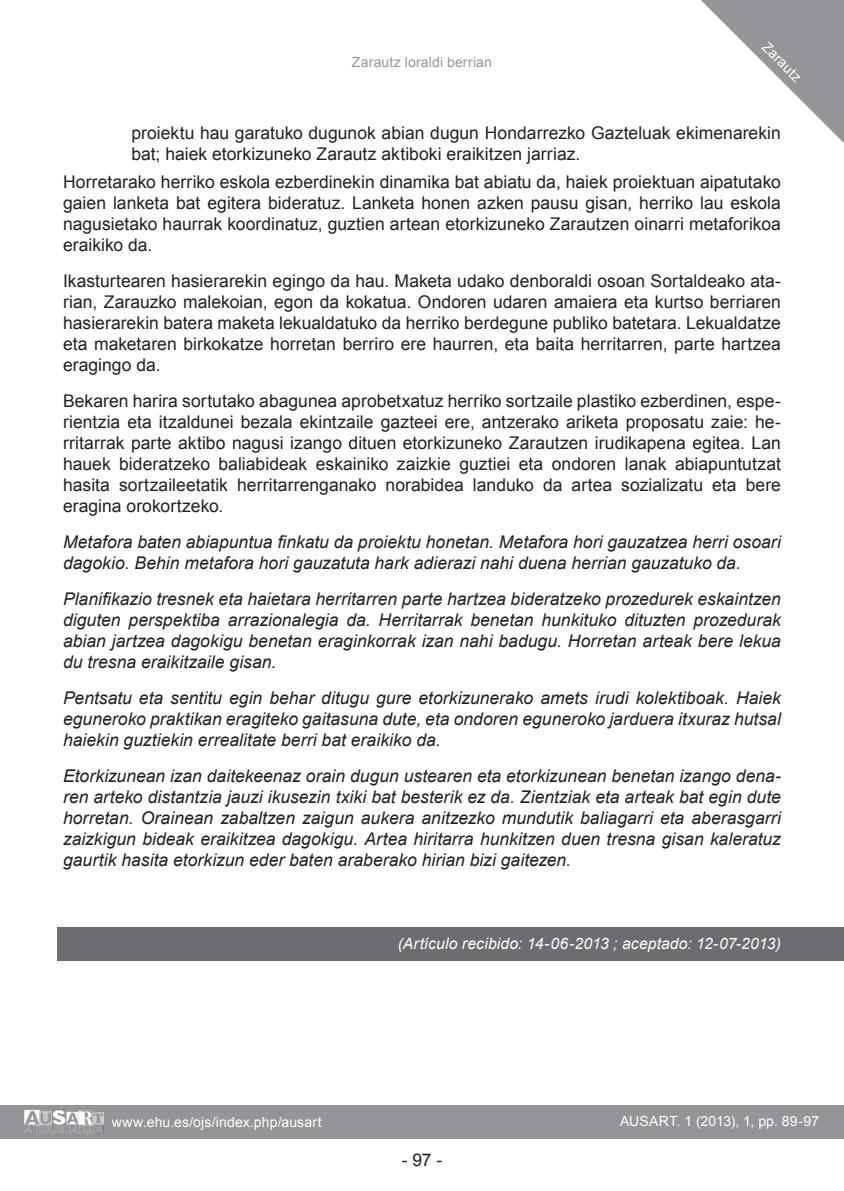
<style>
.page{position:relative;width:844px;height:1191px;background:#fff}
.page>*{position:absolute;margin:0;border:0;box-sizing:border-box;transform-origin:0 0}
.Parrafo_01{font:17.5px/21px "Arial";color:#231f20;text-align:justify}
.Parrafo_01-2{font:italic 17.5px/21px "Arial";color:#231f20;text-align:justify}
.Artivulo_aceptado{font:italic 15.75px "Arial";letter-spacing:.005em;color:#fff}
.t1{font:14px "Arial";letter-spacing:.01em;color:#fff}
.t2{font:14px "Arial";letter-spacing:.015em;color:#939598}
</style>
<div class="page">
<div style="left:0;top:1105px;width:843px;height:33px;background:#939598"></div>
<img style="left:25px;top:1109px;width:78px;height:25px">
<svg style="left:701px;top:0;width:142px;height:142px"></svg>
<div style="left:57px;top:927px;width:786px;height:33px;background:#6c6d70"></div>
<p class="t2" style="left:352px;top:53px;width:141px">Zarautz loraldi berrian</p>
<p class="t1" style="left:771px;top:38px;width:50px;rotate:45deg">Zarautz</p>
<p class="Parrafo_01" style="left:131px;top:122px;width:651px">proiektu hau garatuko dugunok abian dugun Hondarrezko Gazteluak ekimenarekin bat; haiek etorkizuneko Zarautz aktiboki eraikitzen jarriaz.</p>
<p class="Parrafo_01" style="left:63px;top:172px;width:719px">Horretarako herriko eskola ezberdinekin dinamika bat abiatu da, haiek proiektuan aipatutako gaien lanketa bat egitera bideratuz. Lanketa honen azken pausu gisan, herriko lau eskola nagusietako haurrak koordinatuz, guztien artean etorkizuneko Zarautzen oinarri metaforikoa eraikiko da.</p>
<p class="Parrafo_01" style="left:63px;top:271px;width:719px">Ikasturtearen hasierarekin egingo da hau. Maketa udako denboraldi osoan Sortaldeako ata&shy;rian, Zarauzko malekoian, egon da kokatua. Ondoren udaren amaiera eta kurtso berriaren hasierarekin batera maketa lekualdatuko da herriko berdegune publiko batetara. Lekualdatze eta maketaren birkokatze horretan berriro ere haurren, eta baita herritarren, parte hartzea eragingo da.</p>
<p class="Parrafo_01" style="left:63px;top:390px;width:719px">Bekaren harira sortutako abagunea aprobetxatuz herriko sortzaile plastiko ezberdinen, espe&shy;rientzia eta itzaldunei bezala ekintzaile gazteei ere, antzerako ariketa proposatu zaie: he&shy;rritarrak parte aktibo nagusi izango dituen etorkizuneko Zarautzen irudikapena egitea. Lan hauek bideratzeko baliabideak eskainiko zaizkie guztiei eta ondoren lanak abiapuntutzat hasita sortzaileetatik herritarrenganako norabidea landuko da artea sozializatu eta bere eragina orokortzeko.</p>
<p class="Parrafo_01-2" style="left:63px;top:531px;width:719px">Metafora baten abiapuntua finkatu da proiektu honetan. Metafora hori gauzatzea herri osoari dagokio. Behin metafora hori gauzatuta hark adierazi nahi duena herrian gauzatuko da.</p>
<p class="Parrafo_01-2" style="left:63px;top:588px;width:719px">Planifikazio tresnek eta haietara herritarren parte hartzea bideratzeko prozedurek eskaintzen diguten perspektiba arrazionalegia da. Herritarrak benetan hunkituko dituzten prozedurak abian jartzea dagokigu benetan eraginkorrak izan nahi badugu. Horretan arteak bere lekua du tresna eraikitzaile gisan.</p>
<p class="Parrafo_01-2" style="left:63px;top:687px;width:719px">Pentsatu eta sentitu egin behar ditugu gure etorkizunerako amets irudi kolektiboak. Haiek eguneroko praktikan eragiteko gaitasuna dute, eta ondoren eguneroko jarduera itxuraz hutsal haiekin guztiekin errealitate berri bat eraikiko da.</p>
<p class="Parrafo_01-2" style="left:63px;top:765px;width:719px">Etorkizunean izan daitekeenaz orain dugun ustearen eta etorkizunean benetan izango dena&shy;ren arteko distantzia jauzi ikusezin txiki bat besterik ez da. Zientziak eta arteak bat egin dute horretan. Orainean zabaltzen zaigun aukera anitzezko mundutik baliagarri eta aberasgarri zaizkigun bideak eraikitzea dagokigu. Artea hiritarra hunkitzen duen tresna gisan kaleratuz gaurtik hasita etorkizun eder baten araberako hirian bizi gaitezen.</p>
<p class="t1" style="left:112px;top:1112px;width:211px">www.ehu.es/ojs/index.php/ausart</p>
<p class="Artivulo_aceptado" style="left:397px;top:933px;width:384px">(Artículo recibido: 14-06-2013 ; aceptado: 12-07-2013)</p>
<p class="Parrafo_01" style="left:401px;top:1149px;width:42px">- 97 -</p>
<p class="t1" style="left:620px;top:1111px;width:200px">AUSART. 1 (2013), 1, pp. 89-97</p>
</div>
